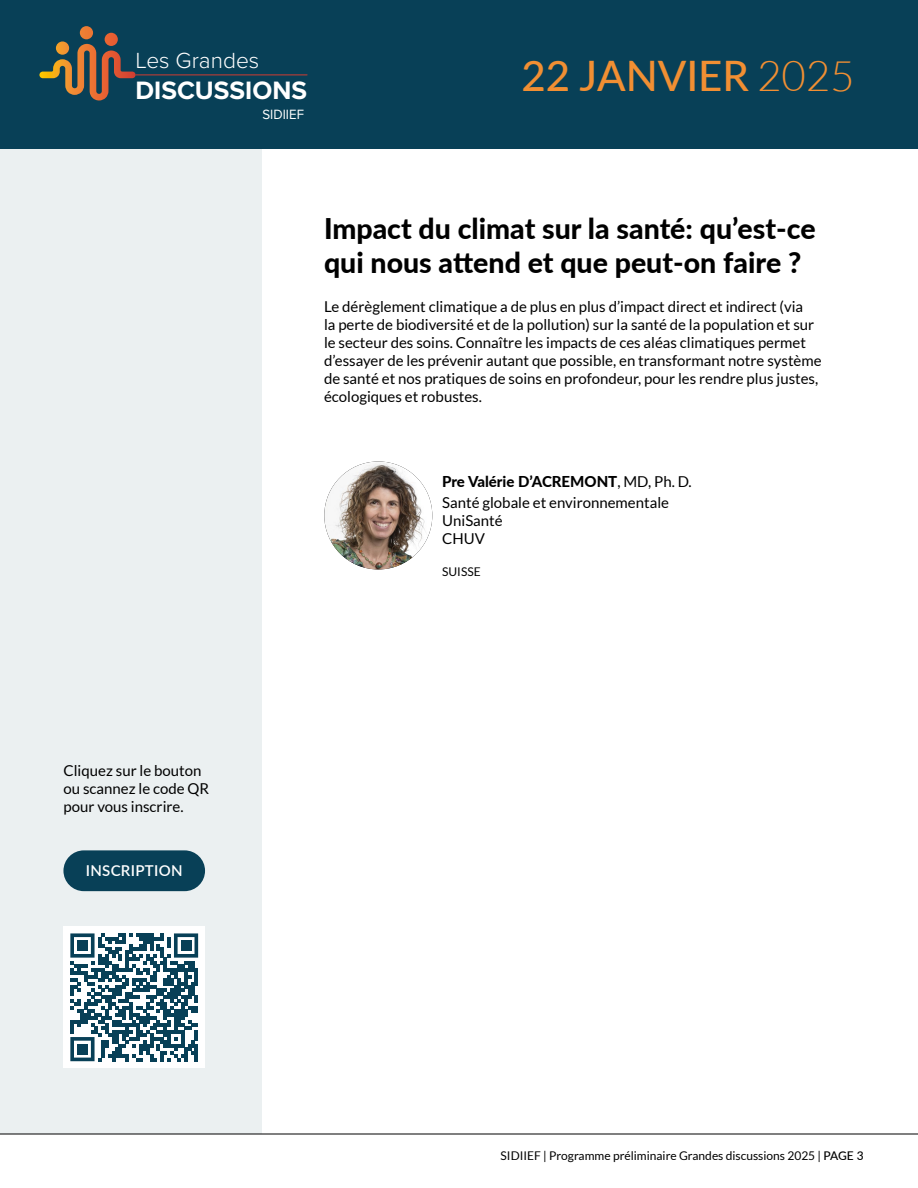
<style>
.page{position:relative;width:918px;height:1188px;background:#fff}
.page>*{position:absolute;margin:0;border:0;box-sizing:border-box;transform-origin:0 0}
.t1{font:500 42px "Lato";color:#f18f33}
.t2{font:800 28.5px/34.2px "Lato";color:#000}
.t3{font:700 26.1px "Proxima Nova";color:#fff}
.t4{font:300 22.65px "Proxima Nova";color:#fff}
.t5{font:15px/18px "Lato";color:#000}
.t6{font:600 15px "Lato";letter-spacing:.02em;color:#fff}
.t7{font:13.95px "Proxima Nova";color:#fff;scale:.95 1}
.t8{font:12px "Lato";color:#000}
.s1{font-weight:300}
.s2{font-weight:800}
.s3{font-weight:500}
</style>
<div class="page">
<div style="left:0;top:149px;width:261px;height:985px;background:#ebf0f1"></div>
<hr style="left:0;top:1134px;width:918px;height:1px;background:#000">
<div style="left:0;top:0;width:918px;height:149px;background:#084057"></div>
<svg style="left:39px;top:26px;width:97px;height:75px"></svg>
<svg style="left:56px;top:41px;width:13px;height:14px"></svg>
<hr style="left:136px;top:75px;width:171px;height:1px;background:#d03c31">
<img style="left:324px;top:461px;width:108px;height:108px;border-radius:54px">
<div style="left:63px;top:850px;width:142px;height:41px;background:#084057;border-radius:20px"></div>
<div style="left:63px;top:927px;width:142px;height:141px;background:#fff"></div>
<svg style="left:70px;top:933px;width:128px;height:128px"></svg>
<div style="left:77px;top:940px;width:11px;height:11px;background:#084057"></div>
<div style="left:181px;top:940px;width:10px;height:11px;background:#084057"></div>
<div style="left:77px;top:1044px;width:11px;height:10px;background:#084057"></div>
<h3 class="t4" style="left:136px;top:43px;width:125px">Les Grandes</h3>
<h3 class="t3" style="left:136px;top:71px;width:173px">DISCUSSIONS</h3>
<p class="t7" style="left:263px;top:104px;width:45px">SIDIIEF</p>
<h1 class="t1" style="left:522px;top:46px;width:335px">22 JANVIER <span class="s1">2025</span></h1>
<h2 class="t2" style="left:324px;top:210px;width:493px">Impact du climat sur la santé: qu’est-ce qui nous attend et que peut-on faire ?</h2>
<p class="t5" style="left:324px;top:298px;width:499px">Le dérèglement climatique a de plus en plus d’impact direct et indirect (via<br>la perte de biodiversité et de la pollution) sur la santé de la population et sur le secteur des soins. Connaître les impacts de ces aléas climatiques permet d’essayer de les prévenir autant que possible, en transformant notre système de santé et nos pratiques de soins en profondeur, pour les rendre plus justes, écologiques et robustes.</p>
<p class="t5" style="left:442px;top:471px;width:251px;line-height:21px"><span class="s2">Pre Valérie D’ACREMONT</span>, MD, Ph. D.<br>Santé globale et environnementale</p>
<p class="t5" style="left:442px;top:511px;width:62px">UniSanté<br>CHUV</p>
<p class="t8" style="left:442px;top:565px;width:40px">SUISSE</p>
<p class="t5" style="left:63px;top:761px;width:147px">Cliquez sur le bouton ou scannez le code QR pour vous inscrire.</p>
<p class="t6" style="left:86px;top:860px;width:98px">INSCRIPTION</p>
<p class="t8" style="left:501px;top:1149px;width:365px">SIDIIEF | Programme préliminaire Grandes discussions 2025 | <span class="s3">PAGE 3</span></p>
</div>
